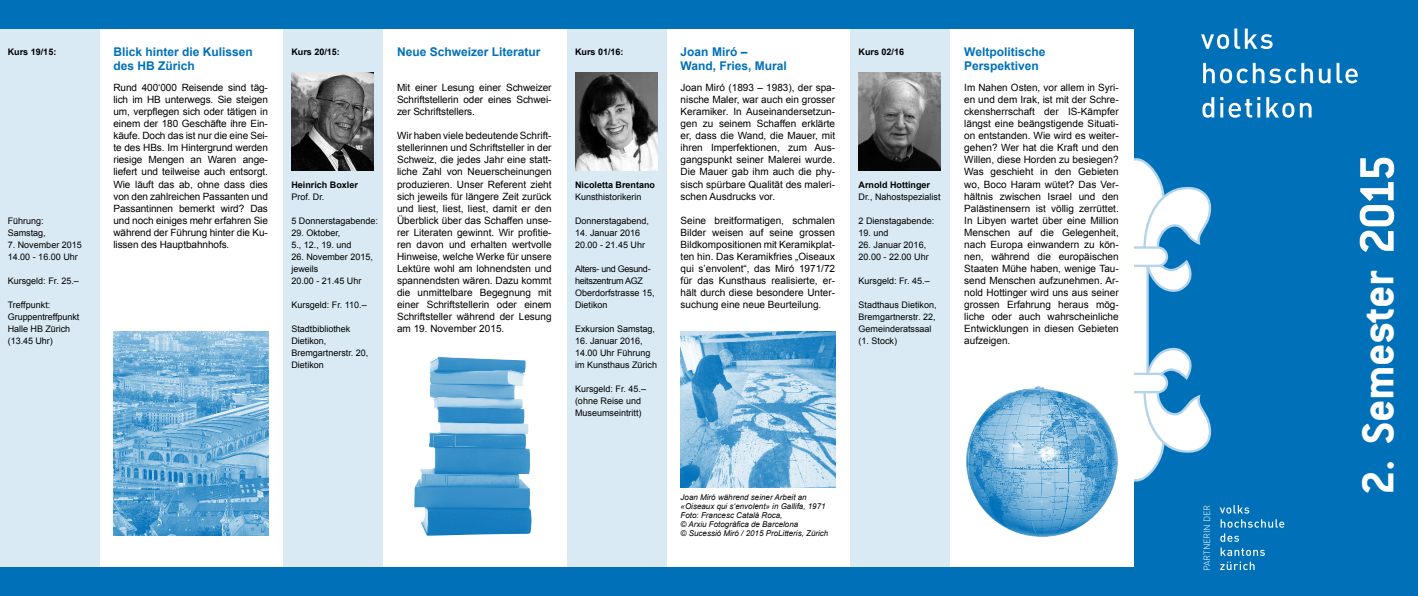
<style>
.page{position:relative;width:1418px;height:596px;background:#fff}
.page>*{position:absolute;margin:0;border:0;box-sizing:border-box;transform-origin:0 0}
.t1{font:700 49px "Conduit ITC";letter-spacing:-.01em;color:#fff}
.t2{font:700 12px/14px "Arial";color:#0071b9}
.t3{font:10px/12px "Arial";color:#000;text-align:justify}
.t4{font:9px/12px "Arial";color:#000}
.t5{font:700 9px "Arial";color:#000}
.t6{font:9px/12px "Arial";letter-spacing:-.03em;color:#000}
.t7{font:300 9px "DIN";letter-spacing:-.02em;color:#fff}
.t8{font:italic 8px/9px "Arial";color:#000}
.s1{font-size:53px}
</style>
<div class="page">
<div style="left:1134px;top:0;width:283px;height:595px;background:#0071b9"></div>
<svg style="left:1134px;top:158px;width:77px;height:323px"></svg>
<svg style="left:1202px;top:97px;width:109px;height:21px"></svg>
<svg style="left:1203px;top:63px;width:154px;height:20px"></svg>
<svg style="left:1201px;top:28px;width:71px;height:21px"></svg>
<div style="left:283px;top:0;width:100px;height:595px;background:#d9eaf4"></div>
<div style="left:0;top:0;width:99px;height:595px;background:#d9eaf4"></div>
<div style="left:567px;top:11px;width:99px;height:584px;background:#d9eaf4"></div>
<div style="left:850px;top:0;width:100px;height:595px;background:#d9eaf4"></div>
<div style="left:0;top:0;width:1134px;height:28px;background:#0071b9"></div>
<div style="left:0;top:567px;width:1134px;height:28px;background:#0071b9"></div>
<img style="left:575px;top:72px;width:82px;height:98px">
<img style="left:680px;top:331px;width:155px;height:156px">
<img style="left:858px;top:72px;width:82px;height:98px">
<img style="left:113px;top:331px;width:155px;height:204px">
<img style="left:291px;top:72px;width:82px;height:98px">
<img style="left:414px;top:357px;width:118px;height:178px">
<img style="left:966px;top:386px;width:152px;height:151px">
<svg style="left:1220px;top:561px;width:34px;height:8px"></svg>
<svg style="left:1220px;top:547px;width:44px;height:8px"></svg>
<svg style="left:1220px;top:533px;width:18px;height:8px"></svg>
<svg style="left:1220px;top:519px;width:64px;height:8px"></svg>
<svg style="left:1219px;top:505px;width:30px;height:8px"></svg>
<p class="t5" style="left:8px;top:46px;width:50px">Kurs 19/15:</p>
<p class="t4" style="left:8px;top:214px;width:40px">Führung:<br>Samstag,</p>
<p class="t4" style="left:8px;top:238px;width:76px">7. November 2015<br>14.00 - 16.00 Uhr</p>
<p class="t4" style="left:8px;top:274px;width:73px">Kursgeld: Fr. 25.–</p>
<p class="t4" style="left:8px;top:298px;width:73px">Treffpunkt:<br>Gruppentreffpunkt<br>Halle HB Zürich (13.45 Uhr)</p>
<p class="t2" style="left:113px;top:45px;width:141px">Blick hinter die Kulissen des HB Zürich</p>
<p class="t3" style="left:113px;top:82px;width:156px">Rund 400‘000 Reisende sind täg&shy;lich im HB unterwegs. Sie steigen um, verpflegen sich oder tätigen in einem der 180 Geschäfte ihre Ein&shy;käufe. Doch das ist nur die eine Sei&shy;te des HBs. Im Hintergrund werden riesige Mengen an Waren ange&shy;liefert und teilweise auch entsorgt.<br>Wie läuft das ab, ohne dass dies von den zahlreichen Passanten und Passantinnen bemerkt wird? Das und noch einiges mehr erfahren Sie während der Führung hinter die Ku&shy;lissen des Hauptbahnhofs.</p>
<p class="t5" style="left:291px;top:46px;width:50px">Kurs 20/15:</p>
<p class="t5" style="left:291px;top:178px;width:68px">Heinrich Boxler</p>
<p class="t4" style="left:291px;top:190px;width:35px">Prof. Dr.</p>
<p class="t4" style="left:291px;top:214px;width:88px">5 Donnerstagabende:</p>
<p class="t4" style="left:291px;top:226px;width:62px">29. Oktober,<br>5., 12., 19. und</p>
<p class="t4" style="left:291px;top:250px;width:83px">26. November 2015, jeweils<br>20.00 - 21.45 Uhr</p>
<p class="t4" style="left:291px;top:298px;width:77px">Kursgeld: Fr. 110.–</p>
<p class="t4" style="left:291px;top:322px;width:79px">Stadtbibliothek<br>Dietikon,<br>Bremgartnerstr. 20,<br>Dietikon</p>
<p class="t2" style="left:397px;top:45px;width:145px">Neue Schweizer Literatur</p>
<p class="t3" style="left:397px;top:82px;width:156px">Mit einer Lesung einer Schweizer Schriftstellerin oder eines Schwei&shy;zer Schriftstellers.</p>
<p class="t3" style="left:397px;top:130px;width:156px">Wir haben viele bedeutende Schrift&shy;stellerinnen und Schriftsteller in der Schweiz, die jedes Jahr eine statt&shy;liche Zahl von Neuerscheinungen produzieren. Unser Referent zieht sich jeweils für längere Zeit zurück und liest, liest, liest, damit er den Überblick über das Schaffen unse&shy;rer Literaten gewinnt. Wir profitie&shy;ren davon und erhalten wertvolle Hinweise, welche Werke für unsere Lektüre wohl am lohnendsten und spannendsten wären. Dazu kommt die unmittelbare Begegnung mit einer Schriftstellerin oder einem Schriftsteller während der Lesung am 19. November 2015.</p>
<p class="t5" style="left:575px;top:46px;width:50px">Kurs 01/16:</p>
<p class="t5" style="left:575px;top:178px;width:82px">Nicoletta Brentano</p>
<p class="t4" style="left:575px;top:190px;width:68px">Kunsthistorikerin</p>
<p class="t4" style="left:575px;top:214px;width:76px">Donnerstagabend,</p>
<p class="t4" style="left:575px;top:226px;width:72px">14. Januar 2016<br>20.00 - 21.45 Uhr</p>
<p class="t6" style="left:575px;top:262px;width:81px">Alters- und Gesund&shy;heitszentrum AGZ<br>Oberdorfstrasse 15,<br>Dietikon</p>
<p class="t4" style="left:575px;top:322px;width:82px">Exkursion Samstag,</p>
<p class="t4" style="left:575px;top:334px;width:84px">16. Januar 2016,<br>14.00 Uhr Führung im Kunsthaus Zürich</p>
<p class="t4" style="left:575px;top:382px;width:73px">Kursgeld: Fr. 45.– (ohne Reise und<br>Museumseintritt)</p>
<p class="t2" style="left:680px;top:45px;width:108px">Joan Miró –<br>Wand, Fries, Mural</p>
<p class="t3" style="left:680px;top:82px;width:156px">Joan Miró (1893 – 1983), der spa&shy;nische Maler, war auch ein grosser Keramiker. In Auseinandersetzun&shy;gen zu seinem Schaffen erklärte er, dass die Wand, die Mauer, mit ihren Imperfektionen, zum Aus&shy;gangspunkt seiner Malerei wurde.<br>Die Mauer gab ihm auch die phy&shy;sisch spürbare Qualität des maleri&shy;schen Ausdrucks vor.</p>
<p class="t3" style="left:680px;top:214px;width:156px">Seine breitformatigen, schmalen Bilder weisen auf seine grossen Bildkompositionen mit Keramikplat&shy;ten hin. Das Keramikfries „Oiseaux qui s’envolent“, das Miró 1971/72 für das Kunsthaus realisierte, er&shy;hält durch diese besondere Unter&shy;suchung eine neue Beurteilung.</p>
<p class="t5" style="left:858px;top:46px;width:47px">Kurs 02/16</p>
<p class="t5" style="left:858px;top:178px;width:73px">Arnold Hottinger</p>
<p class="t4" style="left:858px;top:190px;width:84px">Dr., Nahostspezialist</p>
<p class="t4" style="left:858px;top:214px;width:77px">2 Dienstagabende:</p>
<p class="t4" style="left:858px;top:226px;width:32px">19. und</p>
<p class="t4" style="left:858px;top:238px;width:72px">26. Januar 2016,<br>20.00 - 22.00 Uhr</p>
<p class="t4" style="left:858px;top:274px;width:73px">Kursgeld: Fr. 45.–</p>
<p class="t4" style="left:858px;top:298px;width:80px">Stadthaus Dietikon,<br>Bremgartnerstr. 22,<br>Gemeinderatssaal (1. Stock)</p>
<p class="t2" style="left:964px;top:45px;width:83px">Weltpolitische<br>Perspektiven</p>
<p class="t3" style="left:964px;top:82px;width:156px">Im Nahen Osten, vor allem in Syri&shy;en und dem Irak, ist mit der Schre&shy;ckensherrschaft der IS-Kämpfer längst eine beängstigende Situati&shy;on entstanden. Wie wird es weiter&shy;gehen? Wer hat die Kraft und den Willen, diese Horden zu besiegen?<br>Was geschieht in den Gebieten wo, Boco Haram wütet? Das Ver&shy;hältnis zwischen Israel und den Palästinensern ist völlig zerrüttet.<br>In Libyen wartet über eine Million Menschen auf die Gelegenheit, nach Europa einwandern zu kön&shy;nen, während die europäischen Staaten Mühe haben, wenige Tau&shy;send Menschen aufzunehmen. Ar&shy;nold Hottinger wird uns aus seiner grossen Erfahrung heraus mög&shy;liche oder auch wahrscheinliche Entwicklungen in diesen Gebieten aufzeigen.</p>
<p class="t8" style="left:680px;top:492px;width:149px">Joan Miró während seiner Arbeit an «Oiseaux qui s‘envolent» in Gallifa, 1971<br>Foto: Francesc Català Roca,<br>© Arxiu Fotogràfica de Barcelona<br>© Sucessió Miró / 2015 ProLitteris, Zürich</p>
<p class="t7" style="left:1201px;top:570px;width:68px;rotate:-90deg">PARTNERIN DER</p>
<h1 class="t1" style="left:1349px;top:495px;width:341px;rotate:-90deg">2. Semester <span class="s1">2015</span></h1>
</div>
